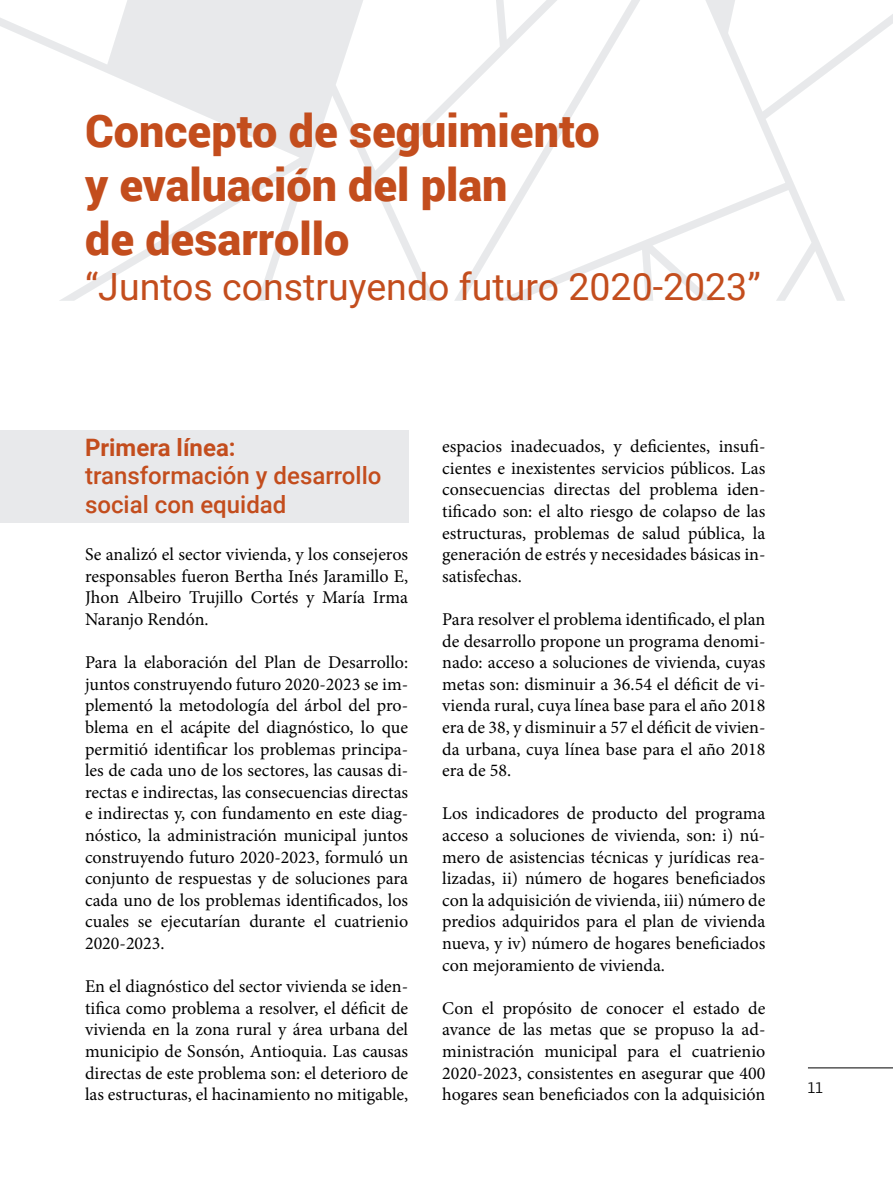
<style>
.page{position:relative;width:893px;height:1191px;background:#fff}
.page>*{position:absolute;margin:0;border:0;box-sizing:border-box;transform-origin:0 0}
.t1{font:900 45px/54px "Roboto";color:#c34d1d}
.t2{font:37.5px "Roboto";color:#c34d1d}
.t3{font:500 24px/28.8px "Roboto";color:#c34d1d}
.t4{font:700 24px "Roboto";color:#c34d1d}
.t5{font:18px/21.6px "Minion Pro";color:#000;text-align:justify}
.t6{font:15px "Flama";color:#000}
</style>
<div class="page">
<hr style="left:808px;top:1067px;width:85px;height:1px;background:#000">
<div style="left:0;top:430px;width:408px;height:93px;background:#e8e9eb"></div>
<svg style="left:0;top:0;width:893px;height:301px"></svg>
<h1 class="t1" style="left:85px;top:102px;width:516px">Concepto de seguimiento y evaluación del plan<br>de desarrollo</h1>
<h2 class="t2" style="left:85px;top:260px;width:677px">“Juntos construyendo futuro 2020-2023”</h2>
<h3 class="t4" style="left:85px;top:430px;width:152px">Primera línea:</h3>
<h3 class="t3" style="left:85px;top:460px;width:298px">transformación y desarrollo social con equidad</h3>
<p class="t5" style="left:85px;top:543px;width:325px">Se analizó el sector vivienda, y los consejeros responsables fueron Bertha Inés Jaramillo E, Jhon Albeiro Trujillo Cortés y María Irma Naranjo Rendón.</p>
<p class="t5" style="left:85px;top:651px;width:325px">Para la elaboración del Plan de Desarrollo: juntos construyendo futuro 2020-2023 se im&shy;plementó la metodología del árbol del pro&shy;blema en el acápite del diagnóstico, lo que permitió identificar los problemas principa&shy;les de cada uno de los sectores, las causas di&shy;rectas e indirectas, las consecuencias directas e indirectas y, con fundamento en este diag&shy;nóstico, la administración municipal juntos construyendo futuro 2020-2023, formuló un conjunto de respuestas y de soluciones para cada uno de los problemas identificados, los cuales se ejecutarían durante el cuatrienio 2020-2023.</p>
<p class="t5" style="left:85px;top:975px;width:325px">En el diagnóstico del sector vivienda se iden&shy;tifica como problema a resolver, el déficit de vivienda en la zona rural y área urbana del municipio de Sonsón, Antioquia. Las causas directas de este problema son: el deterioro de las estructuras, el hacinamiento no mitigable,</p>
<p class="t5" style="left:442px;top:435px;width:325px">espacios inadecuados, y deficientes, insufi&shy;cientes e inexistentes servicios públicos. Las consecuencias directas del problema iden&shy;tificado son: el alto riesgo de colapso de las estructuras, problemas de salud pública, la generación de estrés y necesidades básicas in&shy;satisfechas.</p>
<p class="t5" style="left:442px;top:608px;width:325px">Para resolver el problema identificado, el plan de desarrollo propone un programa denomi&shy;nado: acceso a soluciones de vivienda, cuyas metas son: disminuir a 36.54 el déficit de vi&shy;vienda rural, cuya línea base para el año 2018 era de 38, y disminuir a 57 el déficit de vivien&shy;da urbana, cuya línea base para el año 2018 era de 58.</p>
<p class="t5" style="left:442px;top:803px;width:325px">Los indicadores de producto del programa acceso a soluciones de vivienda, son: i) nú&shy;mero de asistencias técnicas y jurídicas rea&shy;lizadas, ii) número de hogares beneficiados con la adquisición de vivienda, iii) número de predios adquiridos para el plan de vivienda nueva, y iv) número de hogares beneficiados con mejoramiento de vivienda.</p>
<p class="t5" style="left:442px;top:997px;width:325px">Con el propósito de conocer el estado de avance de las metas que se propuso la ad&shy;ministración municipal para el cuatrienio 2020-2023, consistentes en asegurar que 400 hogares sean beneficiados con la adquisición</p>
<p class="t6" style="left:808px;top:1077px;width:16px">11</p>
</div>
